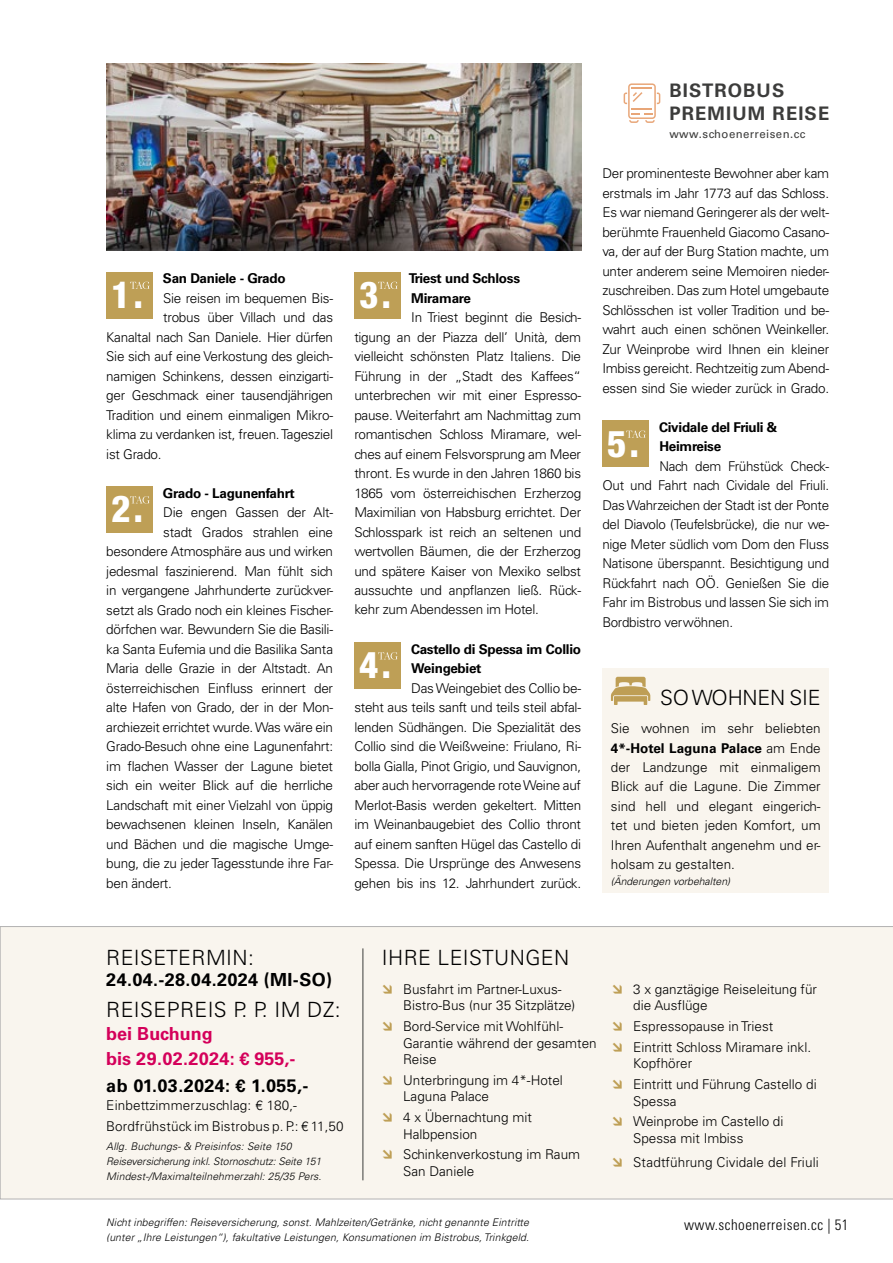
<style>
.page{position:relative;width:893px;height:1263px;background:#fff}
.page>*{position:absolute;margin:0;border:0;box-sizing:border-box;transform-origin:0 0}
.t1{font:800 condensed 37.2px "Helvetica Neue LTW1 G";color:#fff}
.t2{font:300 21px "Univers";letter-spacing:.02em;color:#000}
.t3{font:300 21px "Univers";letter-spacing:-.01em;color:#000}
.t4{font:700 18.6px/23px "Univers";letter-spacing:.06em;color:#3c3c3b}
.t5{font:700 18px "Univers";letter-spacing:.02em;color:#000}
.t6{font:700 18px/25.5px "Univers";color:#d4005a}
.t7{font:300 condensed 15px "Univers";letter-spacing:.03em;color:#000}
.t8{font:300 13.5px/19.5px "Univers";letter-spacing:-.02em;color:#000;text-align:justify}
.t9{font:300 13.5px/16.5px "Univers";color:#000}
.t10{font:700 13.5px/19.5px "Univers";letter-spacing:-.02em;color:#000}
.t11{font:300 13.5px/23.7px "Univers";letter-spacing:.01em;color:#000}
.t12{font:11.4px "Univers";letter-spacing:.04em;color:#3c3c3b}
.t13{font:italic 300 10.5px/15px "Univers";letter-spacing:.01em;color:#000}
.s1{font-weight:700}
</style>
<div class="page">
<svg style="left:624px;top:83px;width:36px;height:40px"></svg>
<div style="left:106px;top:272px;width:47px;height:46px;background:#be9f56"></div>
<svg style="left:130px;top:282px;width:20px;height:7px"></svg>
<div style="left:106px;top:486px;width:47px;height:47px;background:#be9f56"></div>
<svg style="left:130px;top:496px;width:20px;height:8px"></svg>
<div style="left:354px;top:272px;width:47px;height:46px;background:#be9f56"></div>
<svg style="left:378px;top:282px;width:20px;height:7px"></svg>
<div style="left:354px;top:642px;width:47px;height:47px;background:#be9f56"></div>
<svg style="left:378px;top:652px;width:20px;height:8px"></svg>
<div style="left:602px;top:421px;width:47px;height:46px;background:#be9f56"></div>
<svg style="left:626px;top:430px;width:20px;height:8px"></svg>
<div style="left:0;top:926px;width:893px;height:273px;background:#f9f5ee"></div>
<hr style="left:363px;top:948px;width:1px;height:232px;background:#3c3c3b">
<div style="left:602px;top:668px;width:227px;height:225px;background:#f9f5ee"></div>
<svg style="left:611px;top:677px;width:39px;height:28px"></svg>
<img style="left:106px;top:64px;width:475px;height:186px">
<svg style="left:383px;top:984px;width:9px;height:9px"></svg>
<svg style="left:383px;top:1022px;width:9px;height:8px"></svg>
<svg style="left:383px;top:1075px;width:9px;height:9px"></svg>
<svg style="left:383px;top:1113px;width:9px;height:8px"></svg>
<svg style="left:383px;top:1150px;width:9px;height:9px"></svg>
<svg style="left:613px;top:984px;width:9px;height:9px"></svg>
<svg style="left:613px;top:1021px;width:9px;height:9px"></svg>
<svg style="left:613px;top:1042px;width:9px;height:9px"></svg>
<svg style="left:613px;top:1079px;width:9px;height:9px"></svg>
<svg style="left:613px;top:1117px;width:9px;height:9px"></svg>
<svg style="left:613px;top:1157px;width:9px;height:9px"></svg>
<p class="t10" style="left:163px;top:269px;width:124px">San Daniele - Grado</p>
<p class="t8" style="left:163px;top:288px;width:171px">Sie reisen im bequemen Bis-</p>
<p class="t8" style="left:163px;top:307px;width:171px">trobus über Villach und das</p>
<p class="t8" style="left:106px;top:327px;width:228px">Kanaltal nach San Daniele. Hier dürfen</p>
<p class="t8" style="left:106px;top:346px;width:228px">Sie sich auf eine Verkostung des gleich-</p>
<p class="t8" style="left:106px;top:366px;width:228px">namigen Schinkens, dessen einzigarti-</p>
<p class="t8" style="left:106px;top:385px;width:228px">ger Geschmack einer tausendjährigen</p>
<p class="t8" style="left:106px;top:405px;width:228px">Tradition und einem einmaligen Mikro-</p>
<p class="t8" style="left:106px;top:424px;width:228px">klima zu verdanken ist, freuen. Tagesziel</p>
<p class="t8" style="left:106px;top:444px;width:57px">ist Grado.</p>
<h1 class="t1" style="left:111px;top:486px;width:33px">2.</h1>
<h1 class="t1" style="left:111px;top:272px;width:33px">1.</h1>
<p class="t10" style="left:163px;top:483px;width:133px">Grado - Lagunenfahrt</p>
<p class="t8" style="left:163px;top:502px;width:171px">Die engen Gassen der Alt-</p>
<p class="t8" style="left:163px;top:522px;width:171px">stadt Grados strahlen eine</p>
<p class="t8" style="left:106px;top:541px;width:228px">besondere Atmosphäre aus und wirken</p>
<p class="t8" style="left:106px;top:561px;width:228px">jedesmal faszinierend. Man fühlt sich</p>
<p class="t8" style="left:106px;top:580px;width:228px">in vergangene Jahrhunderte zurückver-</p>
<p class="t8" style="left:106px;top:600px;width:228px">setzt als Grado noch ein kleines Fischer-</p>
<p class="t8" style="left:106px;top:619px;width:228px">dörfchen war. Bewundern Sie die Basili-</p>
<p class="t8" style="left:106px;top:639px;width:228px">ka Santa Eufemia und die Basilika Santa</p>
<p class="t8" style="left:106px;top:658px;width:228px">Maria delle Grazie in der Altstadt. An</p>
<p class="t8" style="left:106px;top:678px;width:228px">österreichischen Einfluss erinnert der</p>
<p class="t8" style="left:106px;top:697px;width:228px">alte Hafen von Grado, der in der Mon-</p>
<p class="t8" style="left:106px;top:717px;width:228px">archiezeit errichtet wurde. Was wäre ein</p>
<p class="t8" style="left:106px;top:736px;width:228px">Grado-Besuch ohne eine Lagunenfahrt:</p>
<p class="t8" style="left:106px;top:756px;width:228px">im flachen Wasser der Lagune bietet</p>
<p class="t8" style="left:106px;top:775px;width:228px">sich ein weiter Blick auf die herrliche</p>
<p class="t8" style="left:106px;top:795px;width:228px">Landschaft mit einer Vielzahl von üppig</p>
<p class="t8" style="left:106px;top:814px;width:228px">bewachsenen kleinen Inseln, Kanälen</p>
<p class="t8" style="left:106px;top:834px;width:228px">und Bächen und die magische Umge-</p>
<p class="t8" style="left:106px;top:853px;width:228px">bung, die zu jeder Tagesstunde ihre Far-</p>
<p class="t8" style="left:106px;top:873px;width:67px">ben ändert.</p>
<h1 class="t1" style="left:359px;top:272px;width:33px">3.</h1>
<p class="t10" style="left:409px;top:269px;width:113px">Triest und Schloss<br>Miramare</p>
<p class="t8" style="left:354px;top:307px;width:228px;text-indent:57px">In Triest beginnt die Besich&shy;tigung an der Piazza dell’ Unità, dem vielleicht schönsten Platz Italiens. Die Führung in der „Stadt des Kaffees“ unterbrechen wir mit einer Espresso&shy;pause. Weiterfahrt am Nachmittag zum romantischen Schloss Miramare, wel&shy;ches auf einem Felsvorsprung am Meer thront. Es wurde in den Jahren 1860 bis 1865 vom österreichischen Erzherzog Maximilian von Habsburg errichtet. Der Schlosspark ist reich an seltenen und wertvollen Bäumen, die der Erzherzog und spätere Kaiser von Mexiko selbst aussuchte und anpflanzen ließ. Rück&shy;kehr zum Abendessen im Hotel.</p>
<h1 class="t1" style="left:359px;top:642px;width:33px">4.</h1>
<p class="t10" style="left:411px;top:639px;width:172px">Castello di Spessa im Collio<br>Weingebiet</p>
<p class="t8" style="left:354px;top:678px;width:228px;text-indent:57px">Das Weingebiet des Collio be&shy;steht aus teils sanft und teils steil abfal&shy;lenden Südhängen. Die Spezialität des Collio sind die Weißweine: Friulano, Ri&shy;bolla Gialla, Pinot Grigio, und Sauvignon, aber auch hervorragende rote Weine auf Merlot-Basis werden gekeltert. Mitten im Weinanbaugebiet des Collio thront auf einem sanften Hügel das Castello di Spessa. Die Ursprünge des Anwesens gehen bis ins 12. Jahrhundert zurück.</p>
<h3 class="t4" style="left:669px;top:79px;width:161px">BISTROBUS<br>PREMIUM REISE</h3>
<p class="t12" style="left:669px;top:127px;width:138px">www.schoenerreisen.cc</p>
<p class="t8" style="left:602px;top:164px;width:228px">Der prominenteste Bewohner aber kam erstmals im Jahr 1773 auf das Schloss.<br>Es war niemand Geringerer als der welt&shy;berühmte Frauenheld Giacomo Casano&shy;va, der auf der Burg Station machte, um unter anderem seine Memoiren nieder&shy;zuschreiben. Das zum Hotel umgebaute Schlösschen ist voller Tradition und be&shy;wahrt auch einen schönen Weinkeller.<br>Zur Weinprobe wird Ihnen ein kleiner Imbiss gereicht. Rechtzeitig zum Abend&shy;essen sind Sie wieder zurück in Grado.</p>
<h1 class="t1" style="left:607px;top:421px;width:33px">5.</h1>
<p class="t10" style="left:659px;top:417px;width:120px">Cividale del Friuli &amp;<br>Heimreise</p>
<p class="t8" style="left:602px;top:456px;width:228px;text-indent:57px">Nach dem Frühstück Check-Out und Fahrt nach Cividale del Friuli.<br>Das Wahrzeichen der Stadt ist der Ponte del Diavolo (Teufelsbrücke), die nur we&shy;nige Meter südlich vom Dom den Fluss Natisone überspannt. Besichtigung und Rückfahrt nach OÖ. Genießen Sie die Fahr im Bistrobus und lassen Sie sich im Bordbistro verwöhnen.</p>
<h2 class="t3" style="left:660px;top:685px;width:162px">SO WOHNEN SIE</h2>
<p class="t8" style="left:611px;top:718px;width:211px">Sie wohnen im sehr beliebten <span class="s1">4*-Hotel Laguna Palace</span> am Ende der Landzunge mit einmaligem Blick auf die Lagune. Die Zimmer sind hell und elegant eingerich&shy;tet und bieten jeden Komfort, um Ihren Aufenthalt angenehm und er&shy;holsam zu gestalten.</p>
<p class="t13" style="left:611px;top:873px;width:121px">(Änderungen vorbehalten)</p>
<h2 class="t2" style="left:106px;top:945px;width:149px">REISETERMIN:</h2>
<h3 class="t5" style="left:106px;top:969px;width:227px">24.04.-28.04.2024 (MI-SO)</h3>
<h2 class="t2" style="left:106px;top:997px;width:236px">REISEPREIS P. P. IM DZ:</h2>
<h3 class="t6" style="left:106px;top:1020px;width:191px">bei Buchung<br>bis 29.02.2024: € 955,-</h3>
<h3 class="t5" style="left:106px;top:1075px;width:204px">ab 01.03.2024: € 1.055,-</h3>
<p class="t11" style="left:106px;top:1095px;width:239px;line-height:20.7px">Einbettzimmerzuschlag: € 180,-<br>Bordfrühstück im Bistrobus p. P.: € 11,50</p>
<p class="t13" style="left:106px;top:1139px;width:217px">Allg. Buchungs- &amp; Preisinfos: Seite 150<br>Reiseversicherung inkl. Stornoschutz: Seite 151<br>Mindest-/Maximalteilnehmerzahl: 25/35 Pers.</p>
<p class="t13" style="left:106px;top:1215px;width:424px">Nicht inbegriffen: Reiseversicherung, sonst. Mahlzeiten/Getränke, nicht genannte Eintritte (unter „Ihre Leistungen“), fakultative Leistungen, Konsumationen im Bistrobus, Trinkgeld.</p>
<h2 class="t2" style="left:382px;top:945px;width:189px">IHRE LEISTUNGEN</h2>
<p class="t9" style="left:403px;top:981px;width:174px">Busfahrt im Partner-Luxus-<br>Bistro-Bus (nur 35 Sitzplätze)</p>
<p class="t9" style="left:403px;top:1018px;width:195px">Bord-Service mit Wohlfühl-<br>Garantie während der gesamten<br>Reise</p>
<p class="t9" style="left:403px;top:1072px;width:161px">Unterbringung im 4*-Hotel<br>Laguna Palace</p>
<p class="t9" style="left:403px;top:1109px;width:130px">4 x Übernachtung mit<br>Halbpension</p>
<p class="t9" style="left:403px;top:1146px;width:179px">Schinkenverkostung im Raum<br>San Daniele</p>
<p class="t9" style="left:633px;top:981px;width:185px">3 x ganztägige Reiseleitung für die Ausflüge</p>
<p class="t9" style="left:633px;top:1016px;width:179px;line-height:20.7px">Espressopause in Triest<br>Eintritt Schloss Miramare inkl.</p>
<p class="t9" style="left:633px;top:1053px;width:185px;line-height:20.7px">Kopfhörer<br>Eintritt und Führung Castello di</p>
<p class="t9" style="left:633px;top:1090px;width:152px;line-height:20.7px">Spessa<br>Weinprobe im Castello di</p>
<p class="t11" style="left:633px;top:1126px;width:187px">Spessa mit Imbiss<br>Stadtführung Cividale del Friuli</p>
<p class="t7" style="left:684px;top:1216px;width:166px">www.schoenerreisen.cc | 51</p>
</div>
